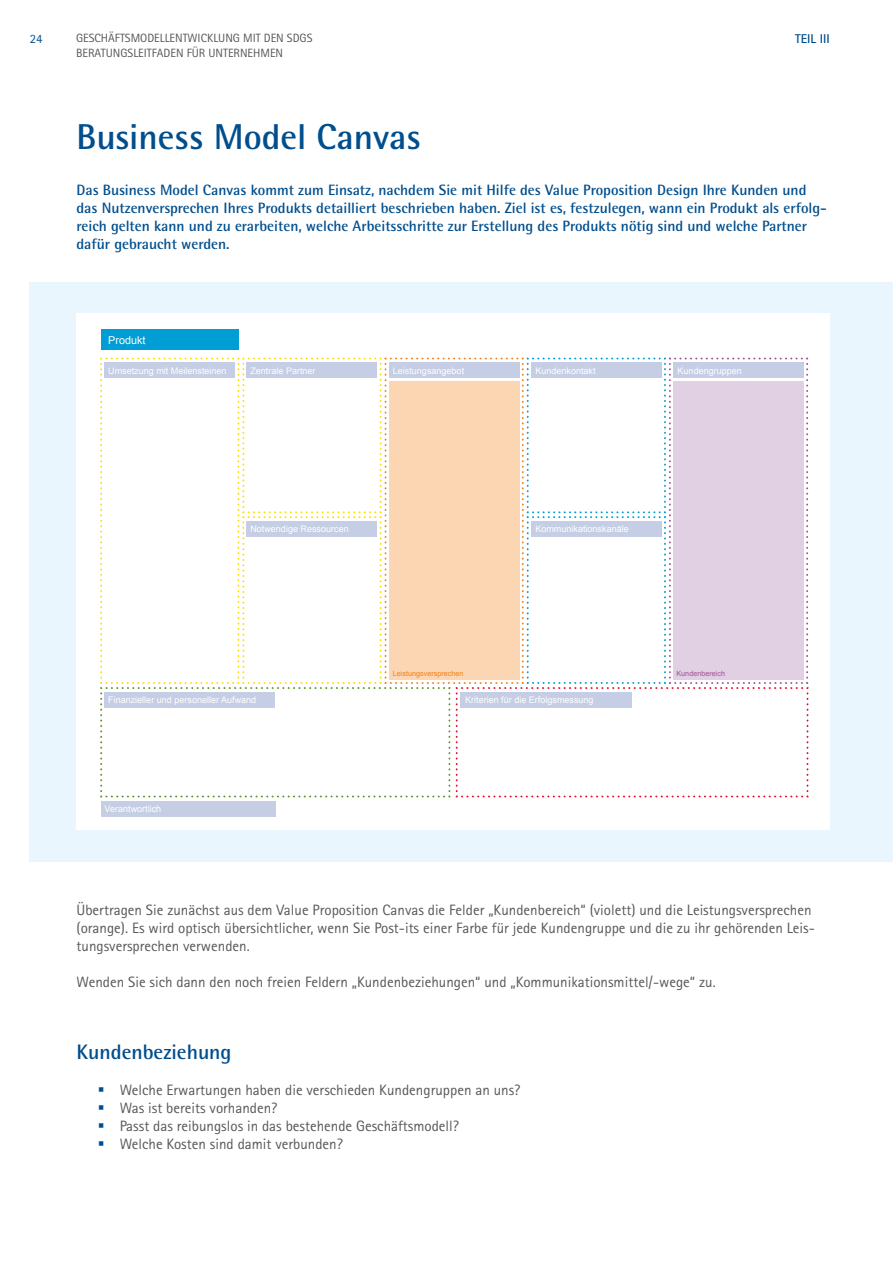
<style>
.page{position:relative;width:893px;height:1263px;background:#fff}
.page>*{position:absolute;margin:0;border:0;box-sizing:border-box;transform-origin:0 0}
.Headline{font:700 36px "Rotis Semi Sans Pro";color:#004e8d}
.Zwischenüberschrift{font:700 21px "Rotis Semi Sans Pro";color:#004e8d}
.Fließtext{font:15px/18px "Rotis Sans Serif Pro";color:#575756}
.Headline_Fliesstext{font:700 15px/18px "Rotis Semi Sans Pro";color:#004e8d}
.t1{font:700 12.75px "Rotis Sans Serif Pro";color:#004e8d}
.t2{font:12.75px "Rotis Sans Serif Pro";color:#004e8d}
.t3{font:12px/14.4px "Rotis Sans Serif Pro";color:#575756}
.t4{font:10.8px "Arial";color:#fff}
.t5{font:9px "Arial";color:#fff}
.t6{font:7.2px "Arial";color:#f0821a}
.t7{font:7.2px "Arial";color:#9f5198}
.s1{color:#004e8d}
</style>
<div class="page">
<div style="left:30px;top:282px;width:863px;height:579px;background:#eaf6fd"></div>
<div style="left:76px;top:313px;width:753px;height:517px;background:#fff"></div>
<svg style="left:100px;top:357px;width:709px;height:441px"></svg>
<div style="left:101px;top:329px;width:137px;height:21px;background:#009ed4"></div>
<div style="left:105px;top:362px;width:130px;height:15px;background:#cad2e7"></div>
<div style="left:247px;top:362px;width:130px;height:15px;background:#cad2e7"></div>
<div style="left:389px;top:362px;width:130px;height:15px;background:#cad2e7"></div>
<div style="left:531px;top:362px;width:131px;height:15px;background:#cad2e7"></div>
<div style="left:247px;top:521px;width:130px;height:16px;background:#cad2e7"></div>
<div style="left:105px;top:692px;width:170px;height:15px;background:#cad2e7"></div>
<div style="left:101px;top:801px;width:174px;height:15px;background:#cad2e7"></div>
<div style="left:531px;top:521px;width:131px;height:16px;background:#cad2e7"></div>
<div style="left:461px;top:692px;width:171px;height:15px;background:#cad2e7"></div>
<div style="left:673px;top:362px;width:131px;height:15px;background:#cad2e7"></div>
<div style="left:389px;top:381px;width:130px;height:299px;background:#fdd9b8"></div>
<div style="left:673px;top:381px;width:131px;height:299px;background:#e1cfe3"></div>
<p class="t2" style="left:30px;top:31px;width:14px">24</p>
<p class="t3" style="left:76px;top:31px;width:238px">GESCHÄFTSMODELLENTWICKLUNG MIT DEN SDGS<br>BERATUNGSLEITFADEN FÜR UNTERNEHMEN</p>
<p class="t1" style="left:795px;top:31px;width:36px">TEIL III</p>
<p class="Headline" style="left:77px;top:114px;width:346px">Business Model Canvas</p>
<p class="Headline_Fliesstext" style="left:77px;top:181px;width:752px">Das Business Model Canvas kommt zum Einsatz, nachdem Sie mit Hilfe des Value Proposition Design Ihre Kunden und das Nutzenversprechen Ihres Produkts detailliert beschrieben haben. Ziel ist es, festzulegen, wann ein Produkt als erfolg&shy;reich gelten kann und zu erarbeiten, welche Arbeitsschritte zur Erstellung des Produkts nötig sind und welche Partner dafür gebraucht werden.</p>
<p class="t4" style="left:108px;top:333px;width:39px">Produkt</p>
<p class="t5" style="left:108px;top:364px;width:120px">Umsetzung mit Meilensteinen</p>
<p class="t5" style="left:250px;top:364px;width:67px">Zentrale Partner</p>
<p class="t5" style="left:393px;top:364px;width:73px">Leistungsangebot</p>
<p class="t5" style="left:535px;top:364px;width:62px">Kundenkontakt</p>
<p class="t5" style="left:678px;top:364px;width:66px">Kundengruppen</p>
<p class="t5" style="left:250px;top:523px;width:100px">Notwendige Ressourcen</p>
<p class="t5" style="left:535px;top:523px;width:95px">Kommunikationskanäle</p>
<p class="t6" style="left:393px;top:669px;width:72px">Leistungsversprechen</p>
<p class="t7" style="left:676px;top:669px;width:50px">Kundenbereich</p>
<p class="t5" style="left:108px;top:694px;width:150px">Finanzieller und personeller Aufwand</p>
<p class="t5" style="left:105px;top:803px;width:58px">Verantwortlich</p>
<p class="t5" style="left:465px;top:694px;width:130px">Kriterien für die Erfolgsmessung</p>
<p class="Fließtext" style="left:77px;top:901px;width:740px">Übertragen Sie zunächst aus dem Value Proposition Canvas die Felder „Kundenbereich“ (violett) und die Leistungsversprechen (orange). Es wird optisch übersichtlicher, wenn Sie Post-its einer Farbe für jede Kundengruppe und die zu ihr gehörenden Leis&shy;tungsversprechen verwenden.</p>
<p class="Fließtext" style="left:77px;top:973px;width:641px">Wenden Sie sich dann den noch freien Feldern „Kundenbeziehungen“ und „Kommunikationsmittel/-wege“ zu.</p>
<p class="Zwischenüberschrift" style="left:77px;top:1039px;width:156px">Kundenbeziehung</p>
<p class="Fließtext" style="left:98px;top:1081px;width:424px"><span class="s1">▪</span> Welche Erwartungen haben die verschieden Kundengruppen an uns?</p>
<p class="Fließtext" style="left:98px;top:1099px;width:181px"><span class="s1">▪</span> Was ist bereits vorhanden?</p>
<p class="Fließtext" style="left:98px;top:1117px;width:363px"><span class="s1">▪</span> Passt das reibungslos in das bestehende Geschäftsmodell?</p>
<p class="Fließtext" style="left:98px;top:1135px;width:247px"><span class="s1">▪</span> Welche Kosten sind damit verbunden?</p>
</div>
